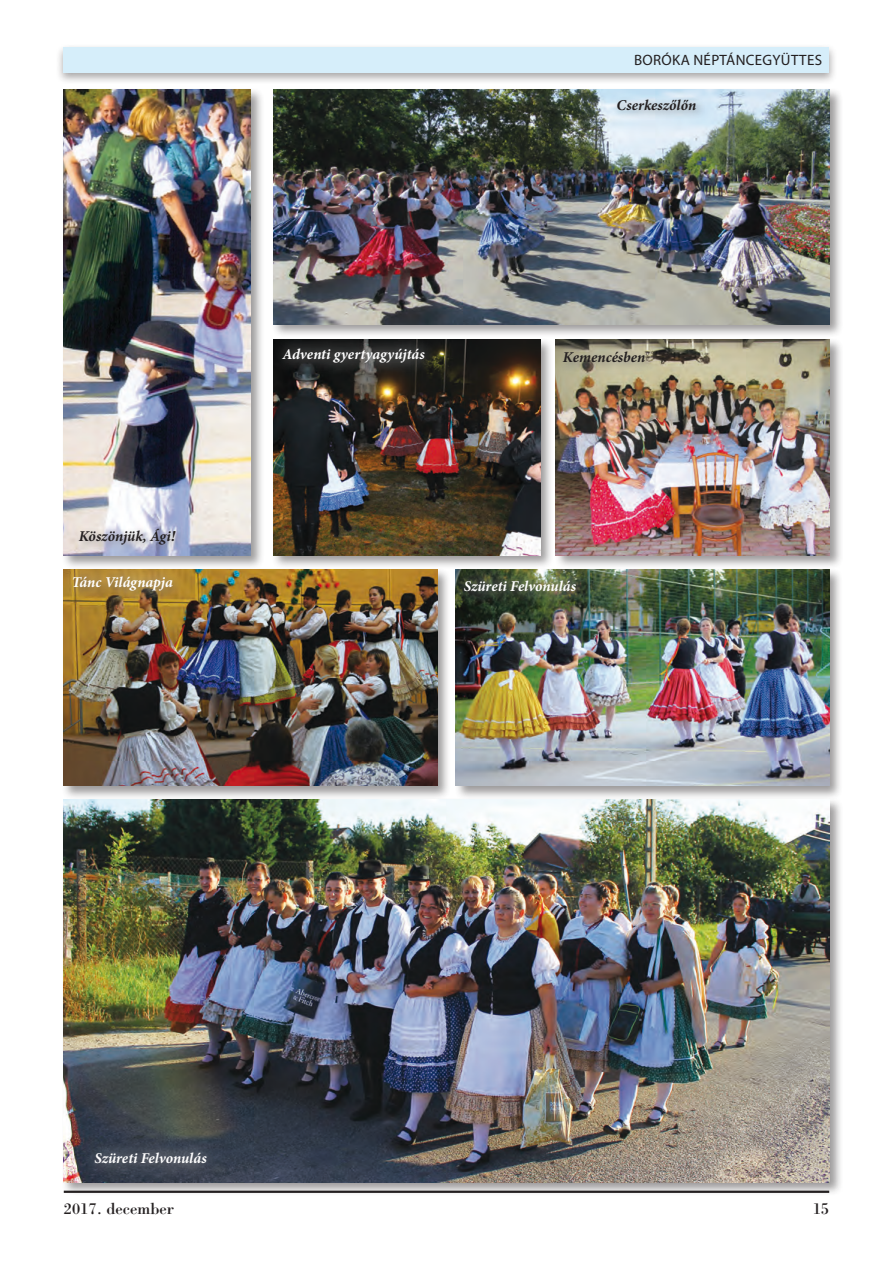
<style>
.page{position:relative;width:893px;height:1263px;background:#fff}
.page>*{position:absolute;margin:0;border:0;box-sizing:border-box;transform-origin:0 0}
.t1{font:16.5px "H Bodoni";color:#231f20}
.t2{font:italic 700 15px "Minion Pro";color:#fff}
.t3{font:italic 700 15px "Minion Pro";color:#231f20}
.t4{font:15px "Myriad Pro";letter-spacing:.02em;color:#231f20}
</style>
<div class="page">
<div style="left:56px;top:43px;width:781px;height:42px;background:#231f20;opacity:.4"></div>
<div style="left:64px;top:47px;width:765px;height:25px;background:#d6eefa"></div>
<div style="left:454px;top:568px;width:390px;height:232px;background:#231f20;opacity:.45"></div>
<img style="left:456px;top:570px;width:373px;height:216px">
<div style="left:62px;top:568px;width:389px;height:232px;background:#231f20;opacity:.45"></div>
<img style="left:64px;top:570px;width:373px;height:216px">
<div style="left:554px;top:337px;width:289px;height:232px;background:#231f20;opacity:.45"></div>
<img style="left:556px;top:339px;width:273px;height:216px">
<div style="left:271px;top:337px;width:283px;height:232px;background:#231f20;opacity:.45"></div>
<img style="left:273px;top:339px;width:267px;height:216px">
<div style="left:271px;top:87px;width:572px;height:252px;background:#231f20;opacity:.45"></div>
<img style="left:273px;top:89px;width:556px;height:235px">
<div style="left:62px;top:797px;width:781px;height:399px;background:#231f20;opacity:.45"></div>
<img style="left:64px;top:799px;width:765px;height:383px">
<div style="left:62px;top:87px;width:203px;height:482px;background:#231f20;opacity:.45"></div>
<img style="left:64px;top:89px;width:186px;height:466px">
<div style="left:65px;top:515px;width:125px;height:44px;background:#fff;opacity:.75"></div>
<div style="left:603px;top:84px;width:107px;height:41px;background:#fff;opacity:.75"></div>
<div style="left:549px;top:337px;width:110px;height:40px;background:#fff;opacity:.75"></div>
<div style="left:269px;top:334px;width:170px;height:43px;background:#fff;opacity:.75"></div>
<div style="left:59px;top:562px;width:128px;height:43px;background:#fff;opacity:.75"></div>
<div style="left:81px;top:1138px;width:140px;height:41px;background:#fff;opacity:.75"></div>
<div style="left:450px;top:565px;width:140px;height:41px;background:#fff;opacity:.75"></div>
<p class="t3" style="left:79px;top:525px;width:98px">Köszönjük, Ági!</p>
<p class="t2" style="left:72px;top:571px;width:102px">Tánc Világnapja</p>
<p class="t4" style="left:634px;top:51px;width:188px">Boróka Néptáncegyüttes</p>
<p class="t3" style="left:617px;top:94px;width:81px">Cserkeszőlőn</p>
<p class="t2" style="left:282px;top:343px;width:144px">Adventi gyertyagyújtás</p>
<p class="t3" style="left:563px;top:346px;width:84px">Kemencésben</p>
<p class="t2" style="left:464px;top:575px;width:114px">Szüreti Felvonulás</p>
<p class="t2" style="left:95px;top:1148px;width:114px">Szüreti Felvonulás</p>
<p class="t1" style="left:64px;top:1198px;width:112px">2017. december</p>
<p class="t1" style="left:813px;top:1198px;width:18px">15</p>
</div>
